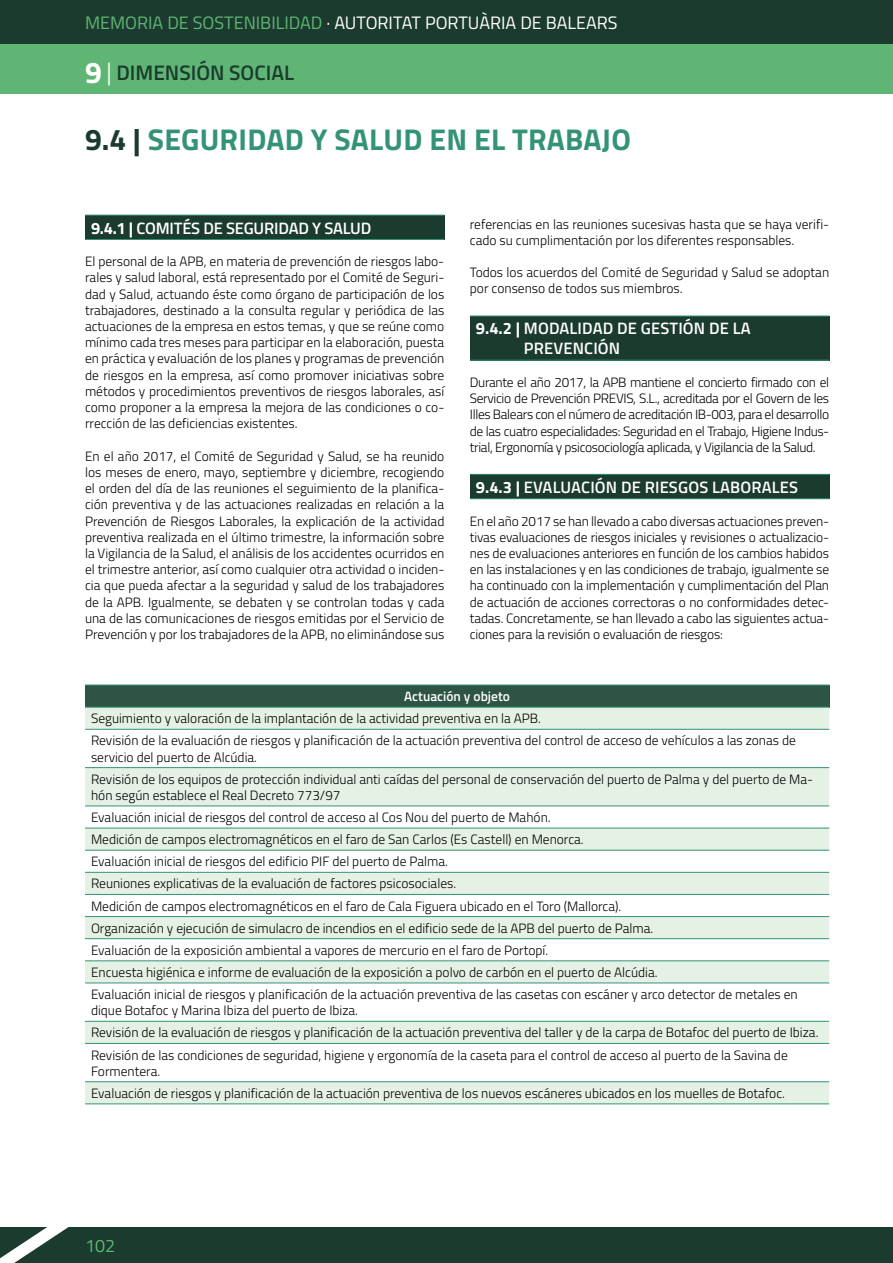
<style>
.page{position:relative;width:893px;height:1263px;background:#fff}
.page>*{position:absolute;margin:0;border:0;box-sizing:border-box;transform-origin:0 0}
.t1{font:700 30px "Titillium";letter-spacing:.01em;color:#349376}
.t2{font:600 21px "Titillium";color:#1c3b2f}
.t3{font:18px "Titillium";color:#fff}
.t4{font:18px "Titillium";color:#5fb674}
.t5{font:600 16.5px/19.8px "Titillium";letter-spacing:.01em;color:#fff}
.t6{font:600 16.5px "Titillium";letter-spacing:-.01em;color:#fff}
.t7{font:300 13.5px/16.2px "Titillium";color:#000}
.t8{font:600 13.5px "Titillium";color:#fff}
.s1{color:#5fb674}
.s2{font-weight:700;font-size:30px;color:#fff}
.s3{font-weight:300;font-size:24px;color:#fff}
.s4{color:#1c3b2f}
.s5{font-weight:700}
</style>
<div class="page">
<div style="left:0;top:0;width:893px;height:94px;background:#5fb674"></div>
<div style="left:0;top:0;width:893px;height:44px;background:#1c3b2f"></div>
<div style="left:0;top:1227px;width:893px;height:36px;background:#1c3b2f"></div>
<svg style="left:0;top:1227px;width:69px;height:36px"></svg>
<div style="left:85px;top:215px;width:359px;height:24px;background:#1c3b2f"></div>
<hr style="left:85px;top:215px;width:359px;height:1px;background:#349376">
<hr style="left:85px;top:239px;width:359px;height:1px;background:#349376">
<div style="left:470px;top:316px;width:359px;height:44px;background:#1c3b2f"></div>
<hr style="left:470px;top:316px;width:359px;height:1px;background:#349376">
<hr style="left:470px;top:360px;width:359px;height:1px;background:#349376">
<div style="left:470px;top:474px;width:359px;height:25px;background:#1c3b2f"></div>
<hr style="left:470px;top:474px;width:359px;height:1px;background:#349376">
<hr style="left:470px;top:498px;width:359px;height:1px;background:#349376">
<div style="left:85px;top:685px;width:744px;height:22px;background:#2d5445"></div>
<svg style="left:85px;top:708px;width:744px;height:395px"></svg>
<hr style="left:85px;top:729px;width:744px;height:1px;background:#349376">
<hr style="left:85px;top:685px;width:744px;height:1px;background:#349376">
<hr style="left:85px;top:707px;width:744px;height:1px;background:#349376">
<hr style="left:85px;top:767px;width:744px;height:1px;background:#349376">
<hr style="left:85px;top:805px;width:744px;height:1px;background:#349376">
<hr style="left:85px;top:828px;width:744px;height:1px;background:#349376">
<hr style="left:85px;top:850px;width:744px;height:1px;background:#349376">
<hr style="left:85px;top:872px;width:744px;height:1px;background:#349376">
<hr style="left:85px;top:894px;width:744px;height:1px;background:#349376">
<hr style="left:85px;top:916px;width:744px;height:1px;background:#349376">
<hr style="left:85px;top:938px;width:744px;height:1px;background:#349376">
<hr style="left:85px;top:960px;width:744px;height:1px;background:#349376">
<hr style="left:85px;top:982px;width:744px;height:1px;background:#349376">
<hr style="left:85px;top:1021px;width:744px;height:1px;background:#349376">
<hr style="left:85px;top:1043px;width:744px;height:1px;background:#349376">
<hr style="left:85px;top:1081px;width:744px;height:1px;background:#349376">
<hr style="left:85px;top:1103px;width:744px;height:1px;background:#349376">
<h3 class="t3" style="left:85px;top:9px;width:534px"><span class="s1">MEMORIA DE SOSTENIBILIDAD</span> · AUTORITAT PORTUÀRIA DE BALEARS</h3>
<h2 class="t2" style="left:85px;top:57px;width:210px"><span class="s2">9</span> <span class="s3">|</span> DIMENSIÓN SOCIAL</h2>
<h1 class="t1" style="left:85px;top:117px;width:547px"><span class="s4">9.4 |</span> SEGURIDAD Y SALUD EN EL TRABAJO</h1>
<p class="t6" style="left:91px;top:215px;width:282px"><span class="s5">9.4.1 |</span> COMITÉS DE SEGURIDAD Y SALUD</p>
<p class="t7" style="left:85px;top:253px;width:361px;text-align:justify">El personal de la APB, en materia de prevención de riesgos labo&shy;rales y salud laboral, está representado por el Comité de Seguri&shy;dad y Salud, actuando éste como órgano de participación de los trabajadores, destinado a la consulta regular y periódica de las actuaciones de la empresa en estos temas, y que se reúne como mínimo cada tres meses para participar en la elaboración, puesta en práctica y evaluación de los planes y programas de prevención de riesgos en la empresa, así como promover iniciativas sobre métodos y procedimientos preventivos de riesgos laborales, así como proponer a la empresa la mejora de las condiciones o co&shy;rrección de las deficiencias existentes.</p>
<p class="t7" style="left:85px;top:447px;width:361px;text-align:justify">En el año 2017, el Comité de Seguridad y Salud, se ha reunido los meses de enero, mayo, septiembre y diciembre, recogiendo el orden del día de las reuniones el seguimiento de la planifica&shy;ción preventiva y de las actuaciones realizadas en relación a la Prevención de Riesgos Laborales, la explicación de la actividad preventiva realizada en el último trimestre, la información sobre la Vigilancia de la Salud, el análisis de los accidentes ocurridos en el trimestre anterior, así como cualquier otra actividad o inciden&shy;cia que pueda afectar a la seguridad y salud de los trabajadores de la APB. Igualmente, se debaten y se controlan todas y cada una de las comunicaciones de riesgos emitidas por el Servicio de Prevención y por los trabajadores de la APB, no eliminándose sus</p>
<p class="t7" style="left:470px;top:215px;width:361px">referencias en las reuniones sucesivas hasta que se haya verifi&shy;cado su cumplimentación por los diferentes responsables.</p>
<p class="t7" style="left:470px;top:264px;width:361px">Todos los acuerdos del Comité de Seguridad y Salud se adoptan por consenso de todos sus miembros.</p>
<p class="t5" style="left:524px;top:318px;width:228px;text-indent:-48px"><span class="s5">9.4.2 |</span> MODALIDAD DE GESTIÓN DE LA<br>PREVENCIÓN</p>
<p class="t7" style="left:470px;top:373px;width:361px;text-align:justify">Durante el año 2017, la APB mantiene el concierto firmado con el Servicio de Prevención PREVIS, S.L., acreditada por el Govern de les Illes Balears con el número de acreditación IB-003, para el desarrollo de las cuatro especialidades: Seguridad en el Trabajo, Higiene Indus&shy;trial, Ergonomía y psicosociología aplicada, y Vigilancia de la Salud.</p>
<p class="t5" style="left:476px;top:476px;width:324px"><span class="s5">9.4.3 |</span> EVALUACIÓN DE RIESGOS LABORALES</p>
<p class="t7" style="left:470px;top:512px;width:361px;text-align:justify">En el año 2017 se han llevado a cabo diversas actuaciones preven&shy;tivas evaluaciones de riesgos iniciales y revisiones o actualizacio&shy;nes de evaluaciones anteriores en función de los cambios habidos en las instalaciones y en las condiciones de trabajo, igualmente se ha continuado con la implementación y cumplimentación del Plan de actuación de acciones correctoras o no conformidades detec&shy;tadas. Concretamente, se han llevado a cabo las siguientes actua&shy;ciones para la revisión o evaluación de riesgos:</p>
<p class="t8" style="left:404px;top:686px;width:107px">Actuación y objeto</p>
<p class="t7" style="left:91px;top:707px;width:706px;line-height:22.2px">Seguimiento y valoración de la implantación de la actividad preventiva en la APB.<br>Revisión de la evaluación de riesgos y planificación de la actuación preventiva del control de acceso de vehículos a las zonas de</p>
<p class="t7" style="left:91px;top:745px;width:724px;line-height:22.2px">servicio del puerto de Alcúdia.<br>Revisión de los equipos de protección individual anti caídas del personal de conservación del puerto de Palma y del puerto de Ma-</p>
<p class="t7" style="left:91px;top:783px;width:708px;line-height:22.2px">hón según establece el Real Decreto 773/97<br>Evaluación inicial de riesgos del control de acceso al Cos Nou del puerto de Mahón.<br>Medición de campos electromagnéticos en el faro de San Carlos (Es Castell) en Menorca.<br>Evaluación inicial de riesgos del edificio PIF del puerto de Palma.<br>Reuniones explicativas de la evaluación de factores psicosociales.<br>Medición de campos electromagnéticos en el faro de Cala Figuera ubicado en el Toro (Mallorca).<br>Organización y ejecución de simulacro de incendios en el edificio sede de la APB del puerto de Palma.<br>Evaluación de la exposición ambiental a vapores de mercurio en el faro de Portopí.<br>Encuesta higiénica e informe de evaluación de la exposición a polvo de carbón en el puerto de Alcúdia.<br>Evaluación inicial de riesgos y planificación de la actuación preventiva de las casetas con escáner y arco detector de metales en</p>
<p class="t7" style="left:91px;top:999px;width:729px;line-height:22.2px">dique Botafoc y Marina Ibiza del puerto de Ibiza.<br>Revisión de la evaluación de riesgos y planificación de la actuación preventiva del taller y de la carpa de Botafoc del puerto de Ibiza.<br>Revisión de las condiciones de seguridad, higiene y ergonomía de la caseta para el control de acceso al puerto de la Savina de</p>
<p class="t7" style="left:91px;top:1059px;width:695px;line-height:22.2px">Formentera.<br>Evaluación de riesgos y planificación de la actuación preventiva de los nuevos escáneres ubicados en los muelles de Botafoc.</p>
<h3 class="t4" style="left:85px;top:1232px;width:32px">102</h3>
</div>
